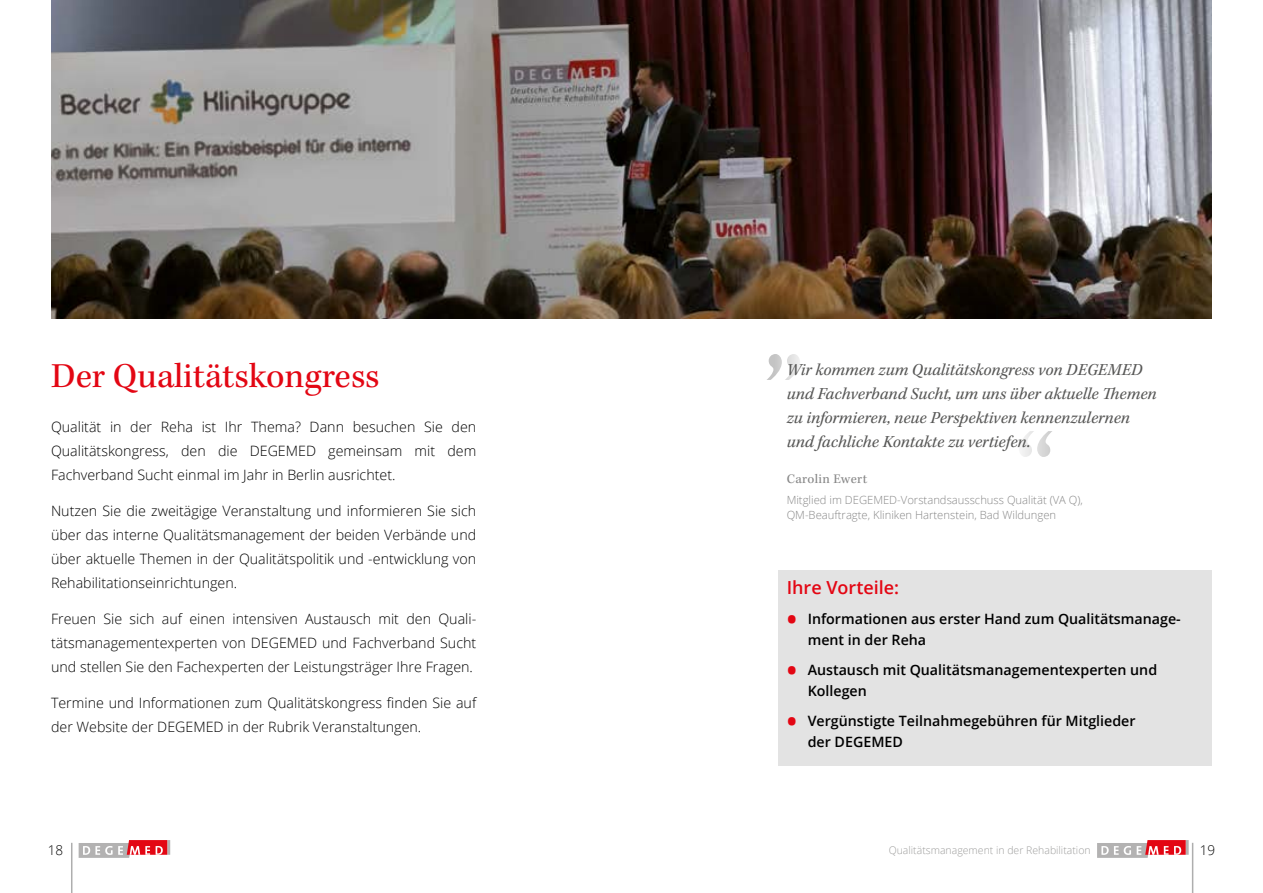
<style>
.page{position:relative;width:1263px;height:893px;background:#fff}
.page>*{position:absolute;margin:0;border:0;box-sizing:border-box;transform-origin:0 0}
.t1{font:36px "Kepler Std";color:#e30613}
.t2{font:600 18px "Open Sans";color:#e30613}
.t3{font:italic 17.25px/24px "Kepler Std";color:#575756}
.t4{font:300 14.25px/24px "Open Sans";color:#000;text-align:justify}
.t5{font:600 14.25px/21px "Open Sans";color:#000}
.t6{font:13.5px "Kepler Std";letter-spacing:.025em;color:#878787}
.t7{font:300 13.5px "Open Sans";color:#000}
.t8{font:300 11.25px/15px "Open Sans";color:#878787}
.t9{font:300 10.5px "Open Sans";color:#9d9d9c}
.s1{font-weight:700;font-size:27px;color:#e30613}
</style>
<div class="page">
<img style="left:52px;top:0;width:1159px;height:318px">
<hr style="left:167px;top:840px;width:3px;height:15px;background:#b3b2b2">
<svg style="left:79px;top:840px;width:88px;height:18px"></svg>
<hr style="left:1186px;top:840px;width:3px;height:15px;background:#b3b2b2">
<svg style="left:1097px;top:840px;width:89px;height:18px"></svg>
<hr style="left:71px;top:843px;width:1px;height:50px;background:#aeaeae">
<hr style="left:1192px;top:843px;width:1px;height:50px;background:#aeaeae">
<div style="left:778px;top:570px;width:434px;height:195px;background:#e3e3e3"></div>
<svg style="left:1021px;top:431px;width:31px;height:26px"></svg>
<svg style="left:767px;top:354px;width:33px;height:26px"></svg>
<h1 class="t1" style="left:51px;top:355px;width:330px">Der Qualitätskongress</h1>
<p class="t4" style="left:51px;top:414px;width:427px">Qualität in der Reha ist Ihr Thema? Dann besuchen Sie den Qualitätskongress, den die DEGEMED gemeinsam mit dem Fachverband Sucht einmal im Jahr in Berlin ausrichtet.</p>
<p class="t4" style="left:51px;top:498px;width:427px">Nutzen Sie die zweitägige Veranstaltung und informieren Sie sich über das interne Qualitätsmanagement der beiden Verbände und über aktuelle Themen in der Qualitätspolitik und -entwicklung von Rehabilitationseinrichtungen.</p>
<p class="t4" style="left:51px;top:606px;width:427px">Freuen Sie sich auf einen intensiven Austausch mit den Quali&shy;tätsmanagementexperten von DEGEMED und Fachverband Sucht und stellen Sie den Fachexperten der Leistungsträger Ihre Fragen.</p>
<p class="t4" style="left:51px;top:690px;width:427px">Termine und Informationen zum Qualitätskongress finden Sie auf der Website der DEGEMED in der Rubrik Veranstaltungen.</p>
<p class="t3" style="left:787px;top:358px;width:371px">Wir kommen zum Qualitätskongress von DEGEMED und Fachverband Sucht, um uns über aktuelle Themen zu informieren, neue Perspektiven kennenzulernen und fachliche Kontakte zu vertiefen.</p>
<p class="t6" style="left:787px;top:471px;width:82px">Carolin Ewert</p>
<p class="t8" style="left:787px;top:492px;width:298px">Mitglied im DEGEMED-Vorstandsausschuss Qualität (VA Q),<br>QM-Beauftragte, Kliniken Hartenstein, Bad Wildungen</p>
<p class="t2" style="left:787px;top:575px;width:114px">Ihre Vorteile:</p>
<p class="t5" style="left:808px;top:608px;width:375px;text-indent:-21px"><span class="s1">•</span> Informationen aus erster Hand zum Qualitätsmanage&shy;ment in der Reha</p>
<p class="t5" style="left:808px;top:659px;width:351px;text-indent:-21px"><span class="s1">•</span> Austausch mit Qualitätsmanagementexperten und<br>Kollegen</p>
<p class="t5" style="left:808px;top:710px;width:329px;text-indent:-21px"><span class="s1">•</span> Vergünstigte Teilnahmegebühren für Mitglieder der DEGEMED</p>
<p class="t7" style="left:48px;top:841px;width:17px">18</p>
<p class="t9" style="left:889px;top:843px;width:203px">Qualitätsmanagement in der Rehabilitation</p>
<p class="t7" style="left:1200px;top:841px;width:17px">19</p>
</div>
